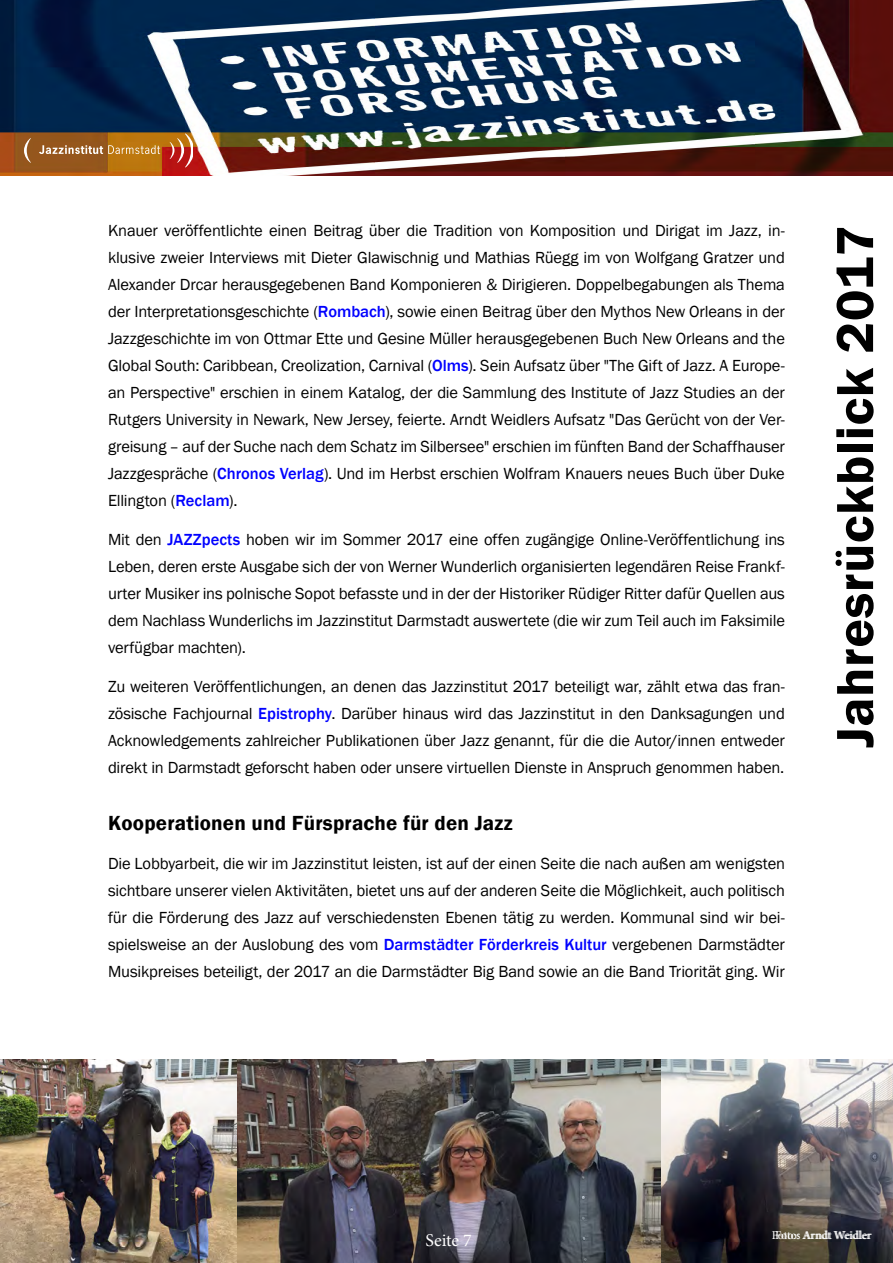
<style>
.page{position:relative;width:893px;height:1263px;background:#fff}
.page>*{position:absolute;margin:0;border:0;box-sizing:border-box;transform-origin:0 0}
.t1{font:600 54px "Franklin Gothic";letter-spacing:.01em;color:#000}
.Absatzformat_1{font:600 21px "Franklin Gothic";letter-spacing:.01em;color:#000}
.t2{font:18px "Minion Pro";letter-spacing:-.01em;color:#fff}
.t3{font:16.5px/27px "Franklin Gothic";letter-spacing:-.01em;color:#000;text-align:justify}
.t4{font:12px "Minion Pro";letter-spacing:-.01em;color:#fff}
.s1{font-weight:500;color:#00f}
</style>
<div class="page">
<img style="left:0;top:0;width:893px;height:176px">
<svg style="left:39px;top:145px;width:121px;height:9px"></svg>
<svg style="left:24px;top:138px;width:7px;height:25px"></svg>
<svg style="left:170px;top:134px;width:23px;height:33px"></svg>
<img style="left:0;top:1059px;width:658px;height:204px">
<img style="left:658px;top:1059px;width:235px;height:204px">
<p class="t3" style="left:108px;top:217px;width:678px">Knauer veröffentlichte einen Beitrag über die Tradition von Komposition und Dirigat im Jazz, in&shy;klusive zweier Interviews mit Dieter Glawischnig und Mathias Rüegg im von Wolfgang Gratzer und Alexander Drcar herausgegebenen Band Komponieren &amp; Dirigieren. Doppelbegabungen als Thema der Interpretationsgeschichte (<span class="s1">Rombach</span>), sowie einen Beitrag über den Mythos New Orleans in der Jazzgeschichte im von Ottmar Ette und Gesine Müller herausgegebenen Buch New Orleans and the Global South: Caribbean, Creolization, Carnival (<span class="s1">Olms</span>). Sein Aufsatz über "The Gift of Jazz. A Europe&shy;an Perspective" erschien in einem Katalog, der die Sammlung des Institute of Jazz Studies an der Rutgers University in Newark, New Jersey, feierte. Arndt Weidlers Aufsatz "Das Gerücht von der Ver&shy;greisung – auf der Suche nach dem Schatz im Silbersee" erschien im fünften Band der Schaffhauser Jazzgespräche (<span class="s1">Chronos Verlag</span>). Und im Herbst erschien Wolfram Knauers neues Buch über Duke Ellington (<span class="s1">Reclam</span>).</p>
<p class="t3" style="left:108px;top:526px;width:678px">Mit den <span class="s1">JAZZpects</span> hoben wir im Sommer 2017 eine offen zugängige Online-Veröffentlichung ins Leben, deren erste Ausgabe sich der von Werner Wunderlich organisierten legendären Reise Frankf&shy;urter Musiker ins polnische Sopot befasste und in der der Historiker Rüdiger Ritter dafür Quellen aus dem Nachlass Wunderlichs im Jazzinstitut Darmstadt auswertete (die wir zum Teil auch im Faksimile verfügbar machten).</p>
<p class="t3" style="left:108px;top:673px;width:678px">Zu weiteren Veröffentlichungen, an denen das Jazzinstitut 2017 beteiligt war, zählt etwa das fran&shy;zösische Fachjournal <span class="s1">Epistrophy</span>. Darüber hinaus wird das Jazzinstitut in den Danksagungen und Acknowledgements zahlreicher Publikationen über Jazz genannt, für die die Autor/innen entweder direkt in Darmstadt geforscht haben oder unsere virtuellen Dienste in Anspruch genommen haben.</p>
<p class="Absatzformat_1" style="left:108px;top:810px;width:406px">Kooperationen und Fürsprache für den Jazz</p>
<p class="t3" style="left:108px;top:850px;width:678px">Die Lobbyarbeit, die wir im Jazzinstitut leisten, ist auf der einen Seite die nach außen am wenigsten sichtbare unserer vielen Aktivitäten, bietet uns auf der anderen Seite die Möglichkeit, auch politisch für die Förderung des Jazz auf verschiedensten Ebenen tätig zu werden. Kommunal sind wir bei&shy;spielsweise an der Auslobung des vom <span class="s1">Darmstädter Förderkreis Kultur</span> vergebenen Darmstädter Musikpreises beteiligt, der 2017 an die Darmstädter Big Band sowie an die Band Triorität ging. Wir</p>
<h1 class="t1" style="left:822px;top:748px;width:524px;rotate:-90deg">Jahresrückblick 2017</h1>
<p class="t2" style="left:425px;top:1228px;width:48px">Seite 7</p>
<p class="t4" style="left:775px;top:1227px;width:97px">Foto: Arndt Weidler</p>
<p class="t4" style="left:772px;top:1227px;width:30px">Foto:s</p>
</div>
